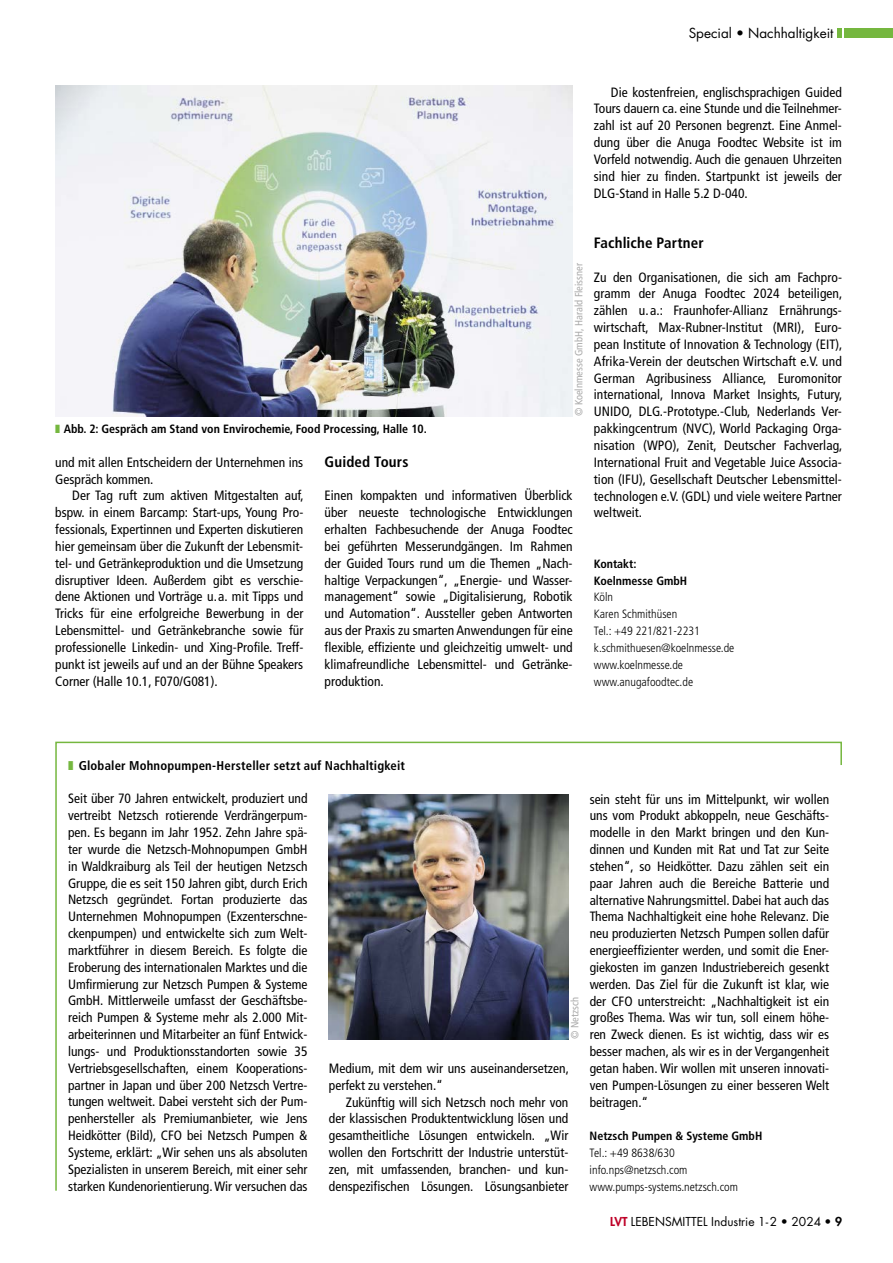
<style>
.page{position:relative;width:893px;height:1263px;background:#fff}
.page>*{position:absolute;margin:0;border:0;box-sizing:border-box;transform-origin:0 0}
.t1{font:700 condensed 15px "Frutiger LT Std";letter-spacing:.01em;color:#000}
.t2{font:condensed 13.5px/16.8px "Frutiger LT Std";color:#000;text-align:justify}
.t3{font:13.5px "Futura Std";color:#000}
.t4{font:700 condensed 12.75px "Frutiger LT Std";letter-spacing:.015em;color:#000}
.t5{font:300 condensed 12px/16.8px "Frutiger LT Std";color:#000}
.t6{font:700 condensed 12px/16.8px "Frutiger LT Std";color:#000}
.t7{font:12px "Futura Std";color:#000}
.t8{font:condensed 10.5px "Frutiger LT Std";color:#aaa}
.s1{color:#75b73f}
.s2{font-weight:800;color:#be0027}
.s3{font-weight:800}
</style>
<div class="page">
<img style="left:55px;top:85px;width:518px;height:331px">
<svg style="left:55px;top:741px;width:787px;height:450px"></svg>
<img style="left:329px;top:794px;width:239px;height:245px">
<hr style="left:838px;top:28px;width:4px;height:10px;background:#75b73f">
<div style="left:845px;top:28px;width:48px;height:10px;background:#75b73f"></div>
<p class="t3" style="left:689px;top:24px;width:146px">Special • Nachhaltigkeit</p>
<p class="t6" style="left:55px;top:421px;width:373px"><span class="s1">❚</span> Abb. 2: Gespräch am Stand von Envirochemie, Food Processing, Halle 10.</p>
<p class="t8" style="left:573px;top:416px;width:155px;rotate:-90deg">© Koelnmesse GmbH, Harald Fleissner</p>
<p class="t2" style="left:55px;top:454px;width:250px">und mit allen Entscheidern der Unternehmen ins<br>Gespräch kommen.</p>
<p class="t2" style="left:55px;top:487px;width:250px;text-indent:17px">Der Tag ruft zum aktiven Mitgestalten auf, bspw. in einem Barcamp: Start-ups, Young Pro&shy;fessionals, Expertinnen und Experten diskutieren hier gemeinsam über die Zukunft der Lebensmit&shy;tel- und Getränkeproduktion und die Umsetzung disruptiver Ideen. Außerdem gibt es verschie&shy;dene Aktionen und Vorträge u.a. mit Tipps und Tricks für eine erfolgreiche Bewerbung in der Lebensmittel- und Getränkebranche sowie für professionelle Linkedin- und Xing-Profile. Treff&shy;punkt ist jeweils auf und an der Bühne Speakers Corner (Halle 10.1, F070/G081).</p>
<p class="t1" style="left:325px;top:453px;width:85px">Guided Tours</p>
<p class="t2" style="left:325px;top:487px;width:250px">Einen kompakten und informativen Überblick über neueste technologische Entwicklungen erhalten Fachbesuchende der Anuga Foodtec bei geführten Messerundgängen. Im Rahmen der Guided Tours rund um die Themen „Nach&shy;haltige Verpackungen“, „Energie- und Wasser&shy;management“ sowie „Digitalisierung, Robotik und Automation“. Aussteller geben Antworten aus der Praxis zu smarten Anwendungen für eine flexible, effiziente und gleichzeitig umwelt- und klimafreundliche Lebensmittel- und Getränke&shy;produktion.</p>
<p class="t2" style="left:594px;top:84px;width:250px;text-indent:17px">Die kostenfreien, englischsprachigen Guided Tours dauern ca. eine Stunde und die Teilnehmer&shy;zahl ist auf 20 Personen begrenzt. Eine Anmel&shy;dung über die Anuga Foodtec Website ist im Vorfeld notwendig. Auch die genauen Uhrzeiten sind hier zu finden. Startpunkt ist jeweils der DLG-Stand in Halle 5.2 D-040.</p>
<p class="t1" style="left:594px;top:234px;width:111px">Fachliche Partner</p>
<p class="t2" style="left:594px;top:269px;width:250px">Zu den Organisationen, die sich am Fachpro&shy;gramm der Anuga Foodtec 2024 beteiligen, zählen u.a.: Fraunhofer-Allianz Ernährungs&shy;wirtschaft, Max-Rubner-Institut (MRI), Euro&shy;pean Institute of Innovation &amp; Technology (EIT), Afrika-Verein der deutschen Wirtschaft e.V. und German Agribusiness Alliance, Euromonitor international, Innova Market Insights, Futury, UNIDO, DLG.-Prototype.-Club, Nederlands Ver&shy;pakkingcentrum (NVC), World Packaging Orga&shy;nisation (WPO), Zenit, Deutscher Fachverlag, International Fruit and Vegetable Juice Associa&shy;tion (IFU), Gesellschaft Deutscher Lebensmittel&shy;technologen e.V. (GDL) und viele weitere Partner weltweit.</p>
<p class="t6" style="left:594px;top:555px;width:95px">Kontakt:<br>Koelnmesse GmbH</p>
<p class="t5" style="left:594px;top:589px;width:142px">Köln<br>Karen Schmithüsen<br>Tel.: +49 221/821-2231 k.schmithuesen@koelnmesse.de www.koelnmesse.de www.anugafoodtec.de</p>
<p class="t4" style="left:68px;top:758px;width:339px"><span class="s1">❚</span> Globaler Mohnopumpen-Hersteller setzt auf Nachhaltigkeit</p>
<p class="t2" style="left:68px;top:790px;width:241px">Seit über 70 Jahren entwickelt, produziert und vertreibt Netzsch rotierende Verdrängerpum&shy;pen. Es begann im Jahr 1952. Zehn Jahre spä&shy;ter wurde die Netzsch-Mohnopumpen GmbH in Waldkraiburg als Teil der heutigen Netzsch Gruppe, die es seit 150 Jahren gibt, durch Erich Netzsch gegründet. Fortan produzierte das Unternehmen Mohnopumpen (Exzenterschne&shy;ckenpumpen) und entwickelte sich zum Welt&shy;marktführer in diesem Bereich. Es folgte die Eroberung des internationalen Marktes und die Umfirmierung zur Netzsch Pumpen &amp; Systeme GmbH. Mittlerweile umfasst der Geschäftsbe&shy;reich Pumpen &amp; Systeme mehr als 2.000 Mit&shy;arbeiterinnen und Mitarbeiter an fünf Entwick&shy;lungs- und Produktionsstandorten sowie 35<br>Vertriebsgesellschaften, einem Kooperations&shy;partner in Japan und über 200 Netzsch Vertre&shy;tungen weltweit. Dabei versteht sich der Pum&shy;penhersteller als Premiumanbieter, wie Jens Heidkötter (Bild), CFO bei Netzsch Pumpen &amp; Systeme, erklärt: „Wir sehen uns als absoluten Spezialisten in unserem Bereich, mit einer sehr starken Kundenorientierung. Wir versuchen das</p>
<p class="t8" style="left:569px;top:1039px;width:44px;rotate:-90deg">© Netzsch</p>
<p class="t2" style="left:329px;top:1060px;width:242px">Medium, mit dem wir uns auseinandersetzen, perfekt zu verstehen.“</p>
<p class="t2" style="left:329px;top:1093px;width:241px;text-indent:17px">Zukünftig will sich Netzsch noch mehr von der klassischen Produktentwicklung lösen und gesamtheitliche Lösungen entwickeln. „Wir wollen den Fortschritt der Industrie unterstüt&shy;zen, mit umfassenden, branchen- und kun&shy;denspezifischen Lösungen. Lösungsanbieter</p>
<p class="t2" style="left:590px;top:790px;width:241px">sein steht für uns im Mittelpunkt, wir wollen uns vom Produkt abkoppeln, neue Geschäfts&shy;modelle in den Markt bringen und den Kun&shy;dinnen und Kunden mit Rat und Tat zur Seite stehen“, so Heidkötter. Dazu zählen seit ein paar Jahren auch die Bereiche Batterie und alternative Nahrungsmittel. Dabei hat auch das Thema Nachhaltigkeit eine hohe Relevanz. Die neu produzierten Netzsch Pumpen sollen dafür energieeffizienter werden, und somit die Ener&shy;giekosten im ganzen Industriebereich gesenkt werden. Das Ziel für die Zukunft ist klar, wie der CFO unterstreicht: „Nachhaltigkeit ist ein großes Thema. Was wir tun, soll einem höhe&shy;ren Zweck dienen. Es ist wichtig, dass wir es besser machen, als wir es in der Vergangenheit getan haben. Wir wollen mit unseren innovati&shy;ven Pumpen-Lösungen zu einer besseren Welt beitragen.“</p>
<p class="t6" style="left:590px;top:1127px;width:174px">Netzsch Pumpen &amp; Systeme GmbH</p>
<p class="t5" style="left:590px;top:1144px;width:150px">Tel.: +49 8638/630 info.nps@netzsch.com www.pumps-systems.netzsch.com</p>
<p class="t7" style="left:610px;top:1214px;width:233px"><span class="s2">LVT</span> LEBENSMITTEL Industrie 1-2 • 2024 <span class="s3">• 9</span></p>
</div>
